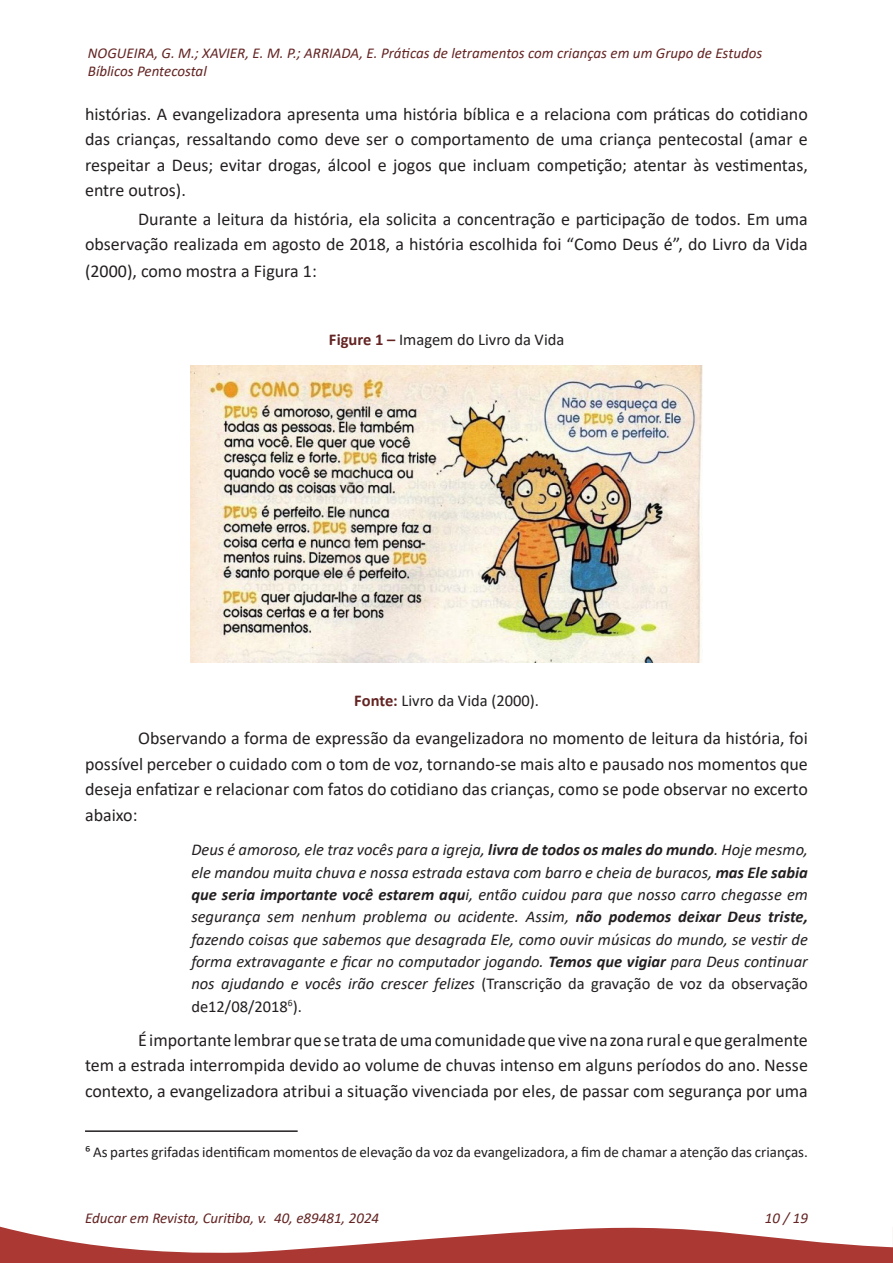
<style>
.page{position:relative;width:893px;height:1263px;background:#fff}
.page>*{position:absolute;margin:0;border:0;box-sizing:border-box;transform-origin:0 0}
._15-TEXTO{font:18px/25.5px "Calibri";color:#231f20;text-align:justify}
._16-CITAÇÃO{font:italic 16.5px/22.4px "Calibri";color:#231f20;text-align:justify}
.Normal0{font:16.5px "Calibri";color:#231f20}
._19-FONTE_FIGURA{font:16.5px "Calibri";color:#231f20}
.t1{font:italic 15px/18px "Calibri";color:#632423}
._17-NOTA_RODAPÉ{font:15px "Calibri";color:#231f20}
.s1{font-weight:700;color:#632423}
.s2{font-weight:700}
.s3{font-style:normal}
</style>
<div class="page">
<svg style="left:0;top:1226px;width:893px;height:37px"></svg>
<hr style="left:85px;top:1130px;width:213px;height:2px;background:#231f20">
<img style="left:190px;top:366px;width:513px;height:297px">
<p class="t1" style="left:88px;top:43px;width:676px">NOGUEIRA, G. M.; XAVIER, E. M. P.; ARRIADA, E. Práticas de letramentos com crianças em um Grupo de Estudos<br>Bíblicos Pentecostal</p>
<p class="_15-TEXTO" style="left:85px;top:101px;width:724px">histórias. A evangelizadora apresenta uma história bíblica e a relaciona com práticas do cotidiano das crianças, ressaltando como deve ser o comportamento de uma criança pentecostal (amar e respeitar a Deus; evitar drogas, álcool e jogos que incluam competição; atentar às vestimentas, entre outros).</p>
<p class="_15-TEXTO" style="left:85px;top:205px;width:724px;line-height:26.2px;text-indent:53px">Durante a leitura da história, ela solicita a concentração e participação de todos. Em uma observação realizada em agosto de 2018, a história escolhida foi “Como Deus é”, do Livro da Vida (2000), como mostra a Figura 1:</p>
<p class="Normal0" style="left:329px;top:328px;width:237px"><span class="s1">Figure 1 –</span> Imagem do Livro da Vida</p>
<p class="_19-FONTE_FIGURA" style="left:354px;top:689px;width:186px"><span class="s1">Fonte:</span> Livro da Vida (2000).</p>
<p class="_15-TEXTO" style="left:85px;top:725px;width:724px;text-indent:53px">Observando a forma de expressão da evangelizadora no momento de leitura da história, foi possível perceber o cuidado com o tom de voz, tornando-se mais alto e pausado nos momentos que deseja enfatizar e relacionar com fatos do cotidiano das crianças, como se pode observar no excerto abaixo:</p>
<p class="_16-CITAÇÃO" style="left:191px;top:838px;width:618px">Deus é amoroso, ele traz vocês para a igreja, <span class="s2">livra de todos os males do mundo</span>. Hoje mesmo, ele mandou muita chuva e nossa estrada estava com barro e cheia de buracos, <span class="s2">mas Ele sabia que seria importante você estarem aqu</span>i, então cuidou para que nosso carro chegasse em segurança sem nenhum problema ou acidente. Assim, <span class="s2">não podemos deixar Deus triste, </span>fazendo coisas que sabemos que desagrada Ele, como ouvir músicas do mundo, se vestir de forma extravagante e ficar no computador jogando. <span class="s2">Temos que vigiar</span> para Deus continuar nos ajudando e vocês irão crescer felizes <span class="s3">(Transcrição da gravação de voz da observação de12/08/2018</span><sup>6</sup><span class="s3">).</span></p>
<p class="_15-TEXTO" style="left:85px;top:1027px;width:724px;text-indent:53px">É importante lembrar que se trata de uma comunidade que vive na zona rural e que geralmente tem a estrada interrompida devido ao volume de chuvas intenso em alguns períodos do ano. Nesse contexto, a evangelizadora atribui a situação vivenciada por eles, de passar com segurança por uma</p>
<p class="_17-NOTA_RODAPÉ" style="left:85px;top:1141px;width:724px">⁶ As partes grifadas identificam momentos de elevação da voz da evangelizadora, a fim de chamar a atenção das crianças.</p>
<p class="t1" style="left:85px;top:1208px;width:296px">Educar em Revista, Curitiba, v. 40, e89481, 2024</p>
<p class="t1" style="left:765px;top:1208px;width:45px">10 / 19</p>
</div>
